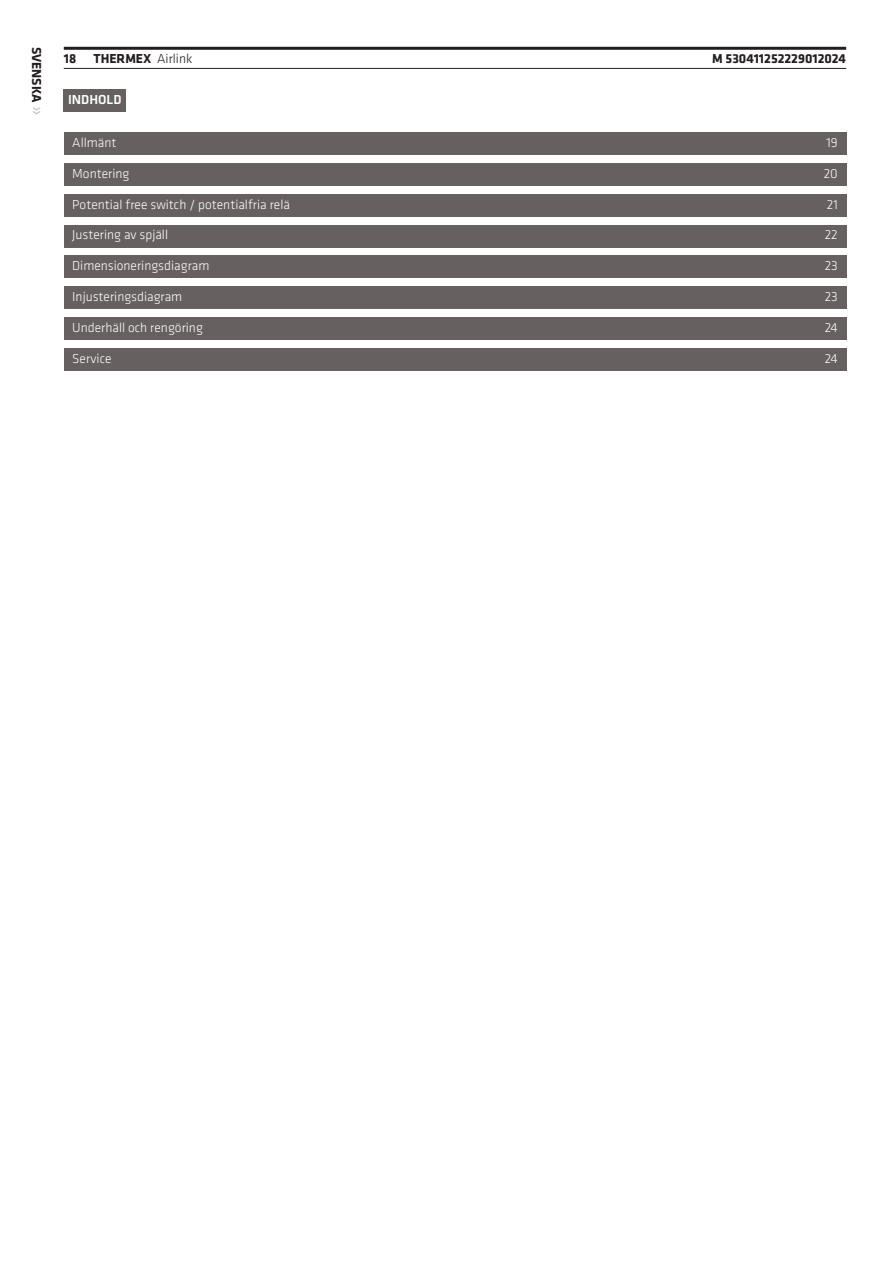
<style>
.page{position:relative;width:893px;height:1263px;background:#fff}
.page>*{position:absolute;margin:0;border:0;box-sizing:border-box;transform-origin:0 0}
.t1{font:300 13.5px "Klavika";color:#fff}
.t2{font:700 13.5px "Klavika";color:#231f20}
.t3{font:500 13.5px "Klavika";color:#fff}
.s1{font-weight:300;font-size:19.65px;color:#bcbdc0}
.s2{font-weight:300}
</style>
<div class="page">
<hr style="left:64px;top:47px;width:782px;height:3px;background:#231f20">
<hr style="left:64px;top:68px;width:782px;height:1px;background:#231f20">
<div style="left:64px;top:89px;width:62px;height:22px;background:#676060"></div>
<div style="left:64px;top:133px;width:782px;height:22px;background:#676060"></div>
<div style="left:64px;top:164px;width:782px;height:22px;background:#676060"></div>
<div style="left:64px;top:194px;width:782px;height:22px;background:#676060"></div>
<div style="left:64px;top:225px;width:782px;height:22px;background:#676060"></div>
<div style="left:64px;top:256px;width:782px;height:22px;background:#676060"></div>
<div style="left:64px;top:287px;width:782px;height:22px;background:#676060"></div>
<div style="left:64px;top:317px;width:782px;height:22px;background:#676060"></div>
<div style="left:64px;top:348px;width:782px;height:22px;background:#676060"></div>
<p class="t2" style="left:44px;top:47px;width:70px;rotate:90deg">Svenska <span class="s1">»</span></p>
<p class="t2" style="left:64px;top:51px;width:14px">18</p>
<p class="t2" style="left:94px;top:51px;width:100px">THERMEX <span class="s2">Airlink</span></p>
<p class="t2" style="left:712px;top:51px;width:136px">M 530411252229012024</p>
<p class="t3" style="left:68px;top:92px;width:55px">INDHOLD</p>
<p class="t1" style="left:72px;top:135px;width:46px">Allmänt</p>
<p class="t1" style="left:826px;top:135px;width:13px">19</p>
<p class="t1" style="left:72px;top:166px;width:59px">Montering</p>
<p class="t1" style="left:824px;top:166px;width:16px">20</p>
<p class="t1" style="left:72px;top:197px;width:219px">Potential free switch / potentialfria relä</p>
<p class="t1" style="left:827px;top:197px;width:12px">21</p>
<p class="t1" style="left:72px;top:228px;width:97px">Justering av spjäll</p>
<p class="t1" style="left:825px;top:228px;width:15px">22</p>
<p class="t1" style="left:72px;top:258px;width:139px">Dimensioneringsdiagram</p>
<p class="t1" style="left:825px;top:258px;width:15px">23</p>
<p class="t1" style="left:72px;top:289px;width:112px">Injusteringsdiagram</p>
<p class="t1" style="left:825px;top:289px;width:15px">23</p>
<p class="t1" style="left:72px;top:320px;width:132px">Underhäll och rengöring</p>
<p class="t1" style="left:825px;top:320px;width:15px">24</p>
<p class="t1" style="left:72px;top:351px;width:41px">Service</p>
<p class="t1" style="left:825px;top:351px;width:15px">24</p>
</div>
